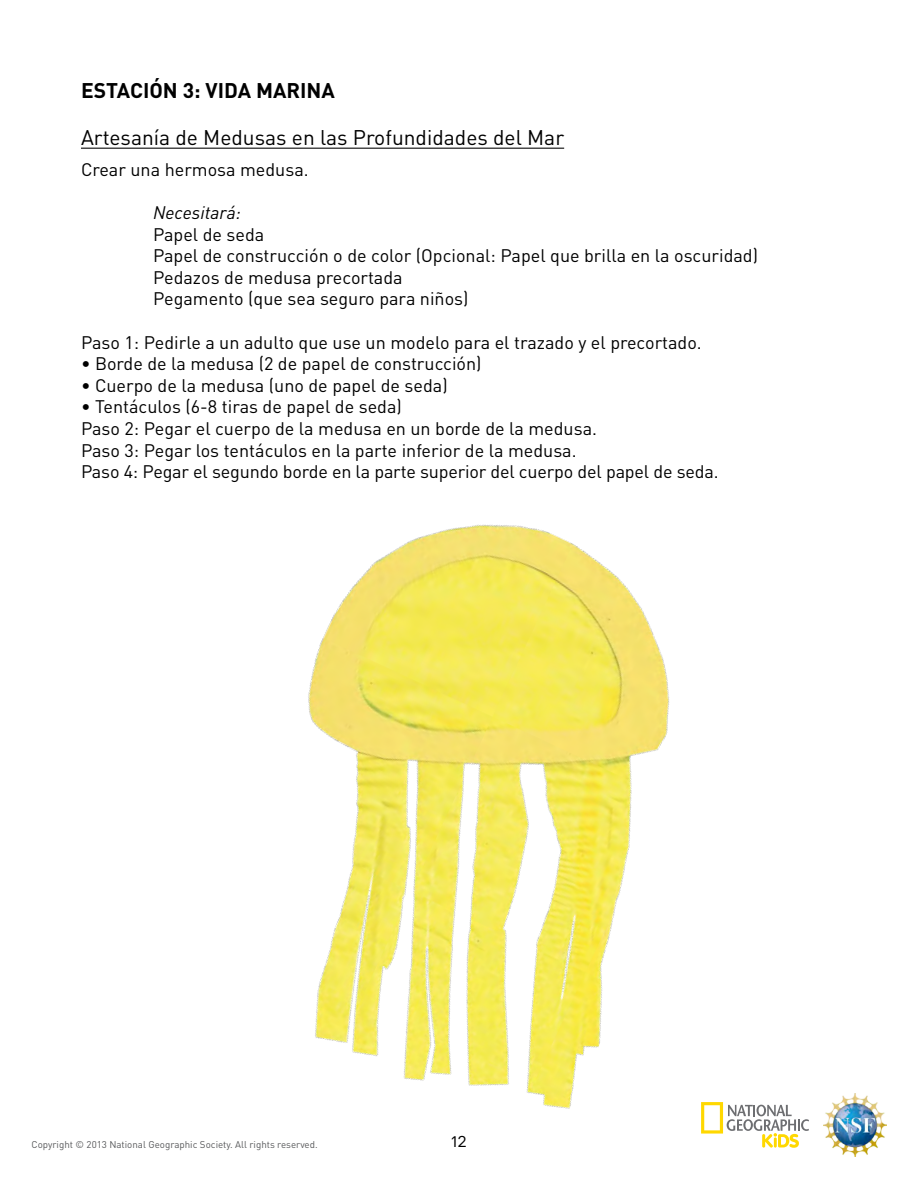
<style>
.page{position:relative;width:918px;height:1188px;background:#fff}
.page>*{position:absolute;margin:0;border:0;box-sizing:border-box;transform-origin:0 0}
.t1{font:21px "DIN";color:#000}
.t2{font:700 21px "DIN";color:#000}
.t3{font:18px/21.6px "DIN";color:#000}
.t4{font:italic 18px "DIN";color:#000}
.t5{font:18px "DIN Regular Alternate";color:#000}
.t6{font:9.75px "DIN";color:#58595b}
</style>
<div class="page">
<img style="left:824px;top:1094px;width:62px;height:62px">
<svg style="left:787px;top:1104px;width:22px;height:44px"></svg>
<hr style="left:81px;top:148px;width:483px;height:1px;background:#000">
<img style="left:308px;top:524px;width:479px;height:624px">
<p class="t2" style="left:81px;top:77px;width:26px">ESTACIÓN</p>
<p class="t2" style="left:183px;top:77px;width:104px">3: VI DA MARINA</p>
<p class="t1" style="left:81px;top:125px;width:485px">Artesanía de Medusas en las Profundidades del Mar</p>
<p class="t3" style="left:81px;top:158px;width:226px">Crear una hermosa medusa.</p>
<p class="t4" style="left:153px;top:201px;width:89px">Necesitará:</p>
<p class="t3" style="left:153px;top:223px;width:607px">Papel de seda<br>Papel de construcción o de color (Opcional: Papel que brilla en la oscuridad)<br>Pedazos de medusa precortada<br>Pegamento (que sea seguro para niños)</p>
<p class="t3" style="left:81px;top:331px;width:619px">Paso 1: Pedirle a un adulto que use un modelo para el trazado y el precortado.</p>
<p class="t3" style="left:81px;top:353px;width:402px">• Borde de la medusa (2 de papel de construcción)</p>
<p class="t3" style="left:81px;top:374px;width:368px">• Cuerpo de la medusa (uno de papel de seda)</p>
<p class="t3" style="left:81px;top:396px;width:636px">• Tentáculos (6-8 tiras de papel de seda)<br>Paso 2: Pegar el cuerpo de la medusa en un borde de la medusa.<br>Paso 3: Pegar los tentáculos en la parte inferior de la medusa.<br>Paso 4: Pegar el segundo borde en la parte superior del cuerpo del papel de seda.</p>
<p class="t6" style="left:32px;top:1138px;width:288px">Copyright © 2013 National Geographic Society. All rights reserved.</p>
<p class="t5" style="left:451px;top:1129px;width:17px">12</p>
</div>
